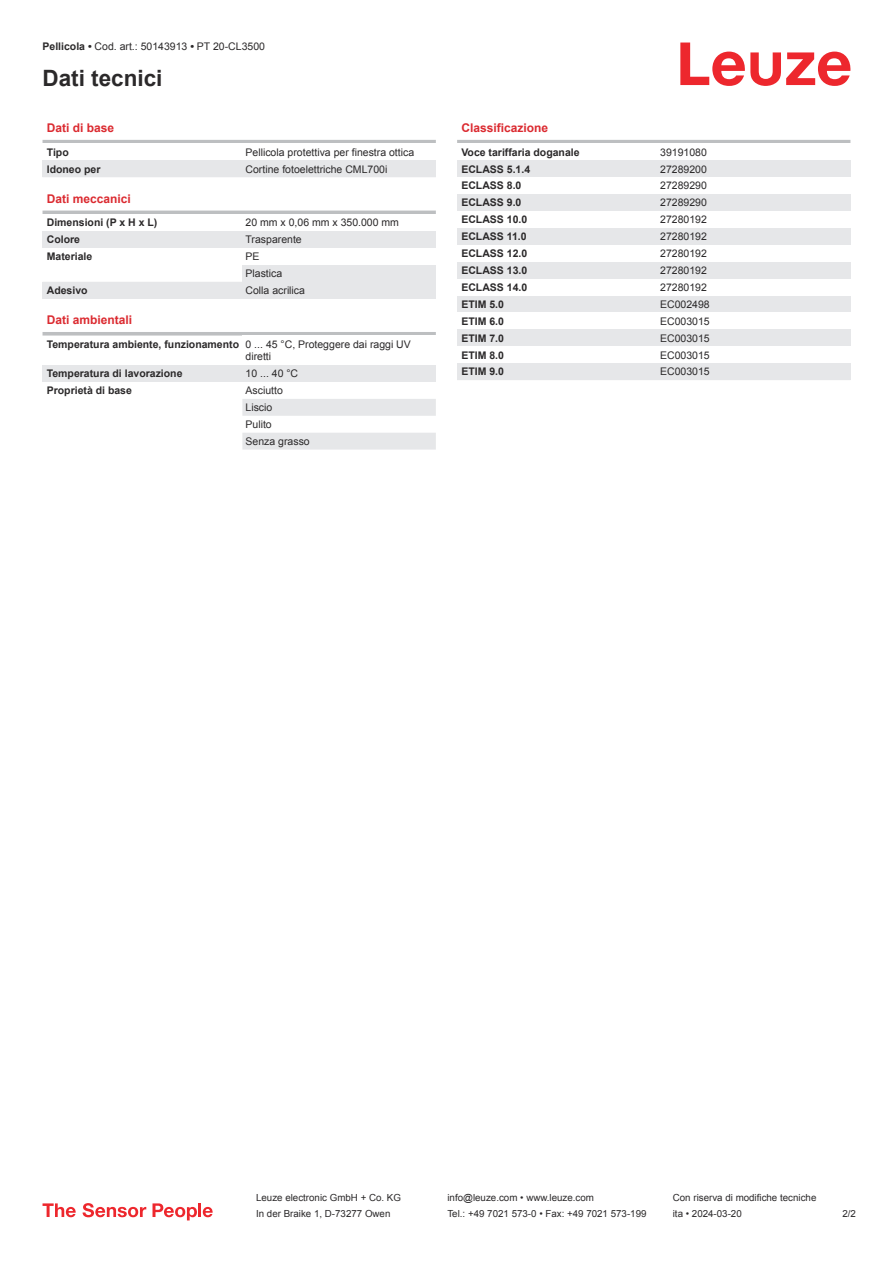
<style>
.page{position:relative;width:893px;height:1263px;background:#fff}
.page>*{position:absolute;margin:0;border:0;box-sizing:border-box;transform-origin:0 0}
.t1{font:700 22.5px "Arial";color:#2b292a}
.t2{font:700 12px "Arial";color:#db2a30}
.t3{font:10.5px/17px "Arial";color:#2b292a}
.t4{font:700 10.5px "Arial";color:#2b292a}
.t5{font:9.75px "Arial";color:#2b292a}
.s1{font-weight:700}
</style>
<div class="page">
<svg style="left:680px;top:43px;width:170px;height:43px"></svg>
<hr style="left:43px;top:140px;width:393px;height:3px;background:#bdbfc1">
<div style="left:43px;top:160px;width:199px;height:17px;background:#e6e7e9"></div>
<div style="left:242px;top:160px;width:194px;height:17px;background:#e6e7e9"></div>
<hr style="left:43px;top:211px;width:393px;height:3px;background:#bdbfc1">
<div style="left:43px;top:231px;width:199px;height:17px;background:#e6e7e9"></div>
<div style="left:242px;top:231px;width:194px;height:17px;background:#e6e7e9"></div>
<div style="left:242px;top:265px;width:194px;height:17px;background:#e6e7e9"></div>
<div style="left:43px;top:282px;width:199px;height:17px;background:#e6e7e9"></div>
<div style="left:242px;top:282px;width:194px;height:17px;background:#e6e7e9"></div>
<svg style="left:43px;top:332px;width:393px;height:4px;background:#c8cacc"></svg>
<div style="left:43px;top:365px;width:199px;height:17px;background:#e6e7e9"></div>
<div style="left:242px;top:365px;width:194px;height:17px;background:#e6e7e9"></div>
<svg style="left:242px;top:399px;width:194px;height:51px"></svg>
<hr style="left:457px;top:140px;width:393px;height:3px;background:#bdbfc1">
<div style="left:457px;top:160px;width:200px;height:17px;background:#e6e7e9"></div>
<div style="left:657px;top:160px;width:193px;height:17px;background:#e6e7e9"></div>
<div style="left:457px;top:194px;width:200px;height:17px;background:#e6e7e9"></div>
<div style="left:657px;top:194px;width:193px;height:17px;background:#e6e7e9"></div>
<div style="left:457px;top:228px;width:200px;height:17px;background:#e6e7e9"></div>
<div style="left:657px;top:228px;width:193px;height:17px;background:#e6e7e9"></div>
<div style="left:457px;top:262px;width:200px;height:17px;background:#e6e7e9"></div>
<div style="left:657px;top:262px;width:193px;height:17px;background:#e6e7e9"></div>
<div style="left:457px;top:296px;width:200px;height:16px;background:#e6e7e9"></div>
<div style="left:657px;top:296px;width:193px;height:16px;background:#e6e7e9"></div>
<div style="left:457px;top:329px;width:200px;height:17px;background:#e6e7e9"></div>
<div style="left:657px;top:329px;width:193px;height:17px;background:#e6e7e9"></div>
<div style="left:457px;top:363px;width:200px;height:17px;background:#e6e7e9"></div>
<div style="left:657px;top:363px;width:193px;height:17px;background:#e6e7e9"></div>
<svg style="left:43px;top:1203px;width:33px;height:14px"></svg>
<svg style="left:83px;top:1203px;width:63px;height:14px"></svg>
<svg style="left:153px;top:1203px;width:44px;height:17px"></svg>
<hr style="left:198px;top:1203px;width:3px;height:14px;background:#ed272d">
<svg style="left:203px;top:1207px;width:10px;height:10px"></svg>
<p class="t3" style="left:43px;top:39px;width:224px"><span class="s1">Pellicola •</span> Cod. art.: 50143913 <span class="s1">•</span> PT 20-CL3500</p>
<h1 class="t1" style="left:43px;top:70px;width:122px">Dati tecnici</h1>
<p class="t2" style="left:47px;top:123px;width:69px">Dati di base</p>
<p class="t4" style="left:47px;top:148px;width:23px">Tipo</p>
<p class="t3" style="left:246px;top:144px;width:170px">Pellicola protettiva per finestra ottica</p>
<p class="t4" style="left:47px;top:165px;width:55px">Idoneo per</p>
<p class="t3" style="left:246px;top:161px;width:143px">Cortine fotoelettriche CML700i</p>
<p class="t2" style="left:47px;top:194px;width:86px">Dati meccanici</p>
<p class="t4" style="left:47px;top:219px;width:112px">Dimensioni (P x H x L)</p>
<p class="t3" style="left:246px;top:215px;width:155px">20 mm x 0,06 mm x 350.000 mm</p>
<p class="t4" style="left:47px;top:236px;width:35px">Colore</p>
<p class="t3" style="left:246px;top:232px;width:58px">Trasparente</p>
<p class="t4" style="left:47px;top:252px;width:47px">Materiale</p>
<p class="t3" style="left:246px;top:249px;width:38px">PE<br>Plastica</p>
<p class="t4" style="left:47px;top:286px;width:42px">Adesivo</p>
<p class="t3" style="left:246px;top:283px;width:61px">Colla acrilica</p>
<p class="t2" style="left:47px;top:316px;width:87px">Dati ambientali</p>
<p class="t3" style="left:246px;top:339px;width:167px;line-height:12.6px;text-indent:-199px"><span class="s1">Temperatura ambiente, funzionamento</span> 0 ... 45 °C, Proteggere dai raggi UV diretti</p>
<p class="t4" style="left:47px;top:370px;width:137px">Temperatura di lavorazione</p>
<p class="t3" style="left:246px;top:366px;width:54px">10 ... 40 °C</p>
<p class="t4" style="left:47px;top:386px;width:87px">Proprietà di base</p>
<p class="t3" style="left:246px;top:383px;width:66px">Asciutto<br>Liscio<br>Pulito<br>Senza grasso</p>
<p class="t2" style="left:461px;top:123px;width:88px">Classificazione</p>
<p class="t4" style="left:461px;top:148px;width:120px">Voce tariffaria doganale</p>
<p class="t3" style="left:660px;top:144px;width:48px">39191080</p>
<p class="t4" style="left:461px;top:165px;width:70px">ECLASS 5.1.4</p>
<p class="t3" style="left:660px;top:161px;width:48px">27289200</p>
<p class="t4" style="left:461px;top:182px;width:62px">ECLASS 8.0</p>
<p class="t3" style="left:660px;top:178px;width:48px">27289290</p>
<p class="t4" style="left:461px;top:199px;width:62px">ECLASS 9.0</p>
<p class="t3" style="left:660px;top:195px;width:48px">27289290</p>
<p class="t4" style="left:461px;top:216px;width:67px">ECLASS 10.0</p>
<p class="t3" style="left:660px;top:212px;width:48px">27280192</p>
<p class="t4" style="left:461px;top:233px;width:67px">ECLASS 11.0</p>
<p class="t3" style="left:660px;top:229px;width:48px">27280192</p>
<p class="t4" style="left:461px;top:249px;width:67px">ECLASS 12.0</p>
<p class="t3" style="left:660px;top:246px;width:48px">27280192</p>
<p class="t4" style="left:461px;top:266px;width:67px">ECLASS 13.0</p>
<p class="t3" style="left:660px;top:263px;width:48px">27280192</p>
<p class="t4" style="left:461px;top:283px;width:67px">ECLASS 14.0</p>
<p class="t3" style="left:660px;top:280px;width:48px">27280192</p>
<p class="t4" style="left:461px;top:300px;width:44px">ETIM 5.0</p>
<p class="t3" style="left:660px;top:297px;width:51px">EC002498</p>
<p class="t4" style="left:461px;top:317px;width:44px">ETIM 6.0</p>
<p class="t3" style="left:660px;top:313px;width:51px">EC003015</p>
<p class="t4" style="left:461px;top:334px;width:44px">ETIM 7.0</p>
<p class="t3" style="left:660px;top:330px;width:51px">EC003015</p>
<p class="t4" style="left:461px;top:351px;width:44px">ETIM 8.0</p>
<p class="t3" style="left:660px;top:347px;width:51px">EC003015</p>
<p class="t4" style="left:461px;top:368px;width:44px">ETIM 9.0</p>
<p class="t3" style="left:660px;top:364px;width:51px">EC003015</p>
<p class="t5" style="left:256px;top:1194px;width:146px">Leuze electronic GmbH + Co. KG</p>
<p class="t5" style="left:447px;top:1194px;width:148px">info@leuze.com • www.leuze.com</p>
<p class="t5" style="left:673px;top:1194px;width:145px">Con riserva di modifiche tecniche</p>
<p class="t5" style="left:256px;top:1210px;width:136px">In der Braike 1, D-73277 Owen</p>
<p class="t5" style="left:447px;top:1210px;width:201px">Tel.: +49 7021 573-0 • Fax: +49 7021 573-199</p>
<p class="t5" style="left:673px;top:1210px;width:70px">ita • 2024-03-20</p>
<p class="t5" style="left:842px;top:1210px;width:15px">2 /2</p>
</div>
